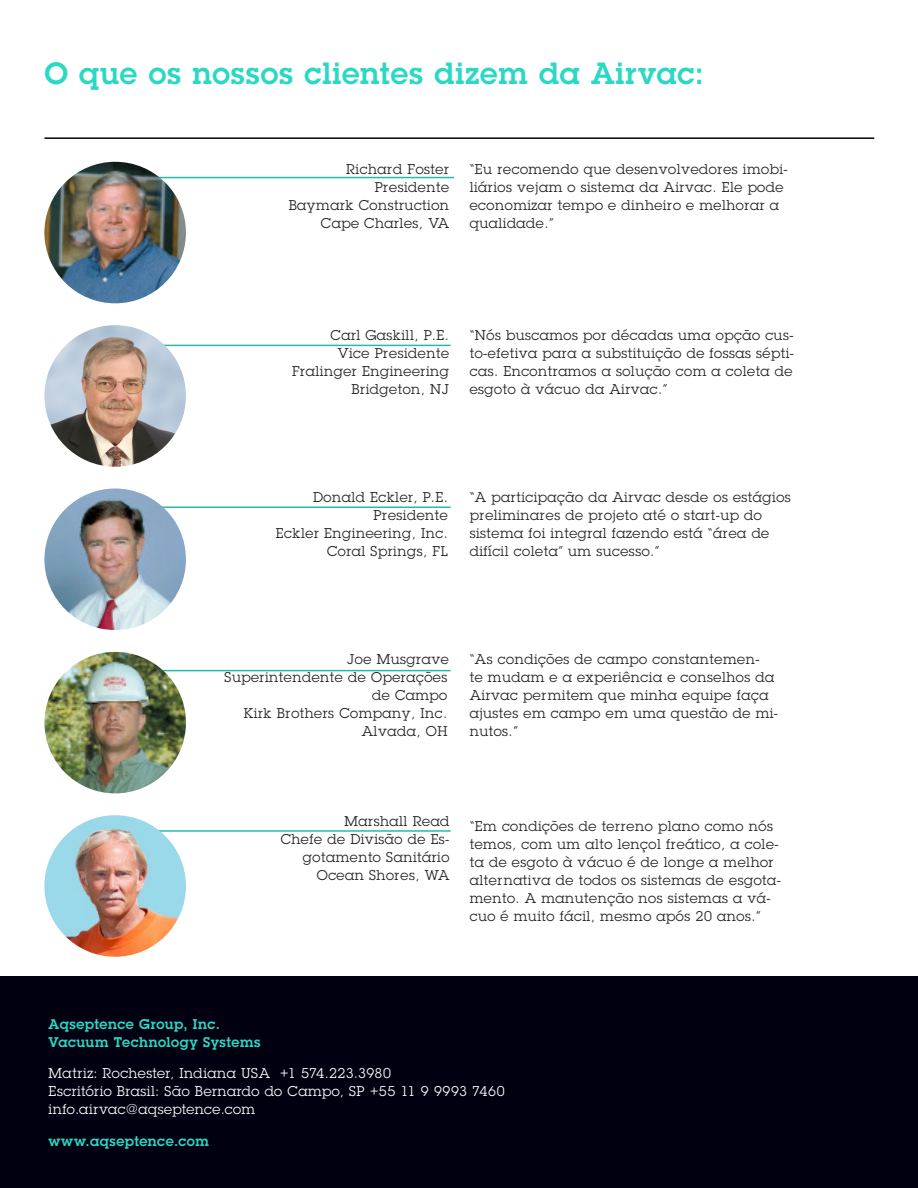
<style>
.page{position:relative;width:918px;height:1188px;background:#fff}
.page>*{position:absolute;margin:0;border:0;box-sizing:border-box;transform-origin:0 0}
.Headline{font:600 30px "Lubalin Graph Std";letter-spacing:.035em;color:#2bd8c4}
.Body_Text{font:13.8px/18px "Lubalin Graph Std";letter-spacing:.04em;color:#231f20}
.Body_Text_right_alig{font:13.8px/18px "Lubalin Graph Std";letter-spacing:.04em;color:#231f20;text-align:right}
.Adress_White{font:13.8px/18px "Lubalin Graph Std";letter-spacing:.035em;color:#fff}
.Adress_AS_Green{font:600 13.8px/18px "Lubalin Graph Std";letter-spacing:.035em;color:#2bd8c4}
</style>
<div class="page">
<hr style="left:91px;top:177px;width:363px;height:1px;background:#22bcac">
<img style="left:44px;top:162px;width:142px;height:141px;border-radius:71px">
<hr style="left:122px;top:507px;width:329px;height:1px;background:#22bcac">
<img style="left:44px;top:489px;width:142px;height:141px;border-radius:71px">
<hr style="left:110px;top:345px;width:341px;height:1px;background:#22bcac">
<img style="left:44px;top:325px;width:142px;height:142px;border-radius:71px">
<hr style="left:44px;top:137px;width:830px;height:2px;background:#001">
<hr style="left:117px;top:670px;width:334px;height:1px;background:#22bcac">
<img style="left:44px;top:652px;width:142px;height:141px;border-radius:71px">
<hr style="left:96px;top:830px;width:355px;height:2px;background:#22bcac">
<img style="left:44px;top:815px;width:142px;height:142px;border-radius:71px">
<div style="left:0;top:976px;width:918px;height:212px;background:#001"></div>
<p class="Headline" style="left:44px;top:53px;width:661px">O que os nossos clientes dizem da Airvac:</p>
<p class="Body_Text_right_alig" style="left:346px;top:160px;width:104px">Richard Foster</p>
<p class="Body_Text_right_alig" style="left:289px;top:178px;width:162px">Presidente<br>Baymark Construction</p>
<p class="Body_Text_right_alig" style="left:321px;top:214px;width:130px">Cape Charles, VA</p>
<p class="Body_Text" style="left:470px;top:160px;width:319px">“Eu recomendo que desenvolvedores imobi&shy;liários vejam o sistema da Airvac. Ele pode economizar tempo e dinheiro e melhorar a qualidade.”</p>
<p class="Body_Text_right_alig" style="left:331px;top:326px;width:120px">Carl Gaskill, P.E.</p>
<p class="Body_Text_right_alig" style="left:292px;top:344px;width:159px">Vice Presidente<br>Fralinger Engineering</p>
<p class="Body_Text_right_alig" style="left:352px;top:380px;width:99px">Bridgeton, NJ</p>
<p class="Body_Text" style="left:470px;top:326px;width:326px;text-align:justify">“Nós buscamos por décadas uma opção cus&shy;to-efetiva para a substituição de fossas sépti&shy;cas. Encontramos a solução com a coleta de esgoto à vácuo da Airvac.”</p>
<p class="Body_Text_right_alig" style="left:313px;top:488px;width:136px">Donald Eckler, P.E.</p>
<p class="Body_Text_right_alig" style="left:276px;top:506px;width:173px">Presidente<br>Eckler Engineering, Inc.</p>
<p class="Body_Text_right_alig" style="left:327px;top:542px;width:122px">Coral Springs, FL</p>
<p class="Body_Text" style="left:470px;top:488px;width:322px">“A participação da Airvac desde os estágios preliminares de projeto até o start-up do sistema foi integral fazendo está “área de difícil coleta” um sucesso.”</p>
<p class="Body_Text_right_alig" style="left:347px;top:650px;width:103px">Joe Musgrave</p>
<p class="Body_Text_right_alig" style="left:225px;top:668px;width:224px">Superintendente de Operações de Campo</p>
<p class="Body_Text_right_alig" style="left:244px;top:704px;width:205px">Kirk Brothers Company, Inc.</p>
<p class="Body_Text_right_alig" style="left:362px;top:722px;width:87px">Alvada, OH</p>
<p class="Body_Text" style="left:470px;top:650px;width:310px">“As condições de campo constantemen-<br>te mudam e a experiência e conselhos da<br>Airvac permitem que minha equipe faça ajustes em campo em uma questão de mi&shy;nutos.”</p>
<p class="Body_Text_right_alig" style="left:281px;top:812px;width:170px">Marshall Read<br>Chefe de Divisão de Es&shy;gotamento Sanitário<br>Ocean Shores, WA</p>
<p class="Body_Text" style="left:470px;top:817px;width:313px">“Em condições de terreno plano como nós temos, com um alto lençol freático, a cole&shy;ta de esgoto à vácuo é de longe a melhor alternativa de todos os sistemas de esgota&shy;mento. A manutenção nos sistemas a vá&shy;cuo é muito fácil, mesmo após 20 anos.”</p>
<p class="Adress_AS_Green" style="left:49px;top:1015px;width:214px">Aqseptence Group, Inc.<br>Vacuum Technology Systems</p>
<p class="Adress_White" style="left:49px;top:1064px;width:458px">Matriz: Rochester, Indiana USA +1 574.223.3980<br>Escritório Brasil: São Bernardo do Campo, SP +55 11 9 9993 7460 info.airvac@aqseptence.com</p>
<p class="Adress_AS_Green" style="left:49px;top:1132px;width:162px">www.aqseptence.com</p>
</div>
